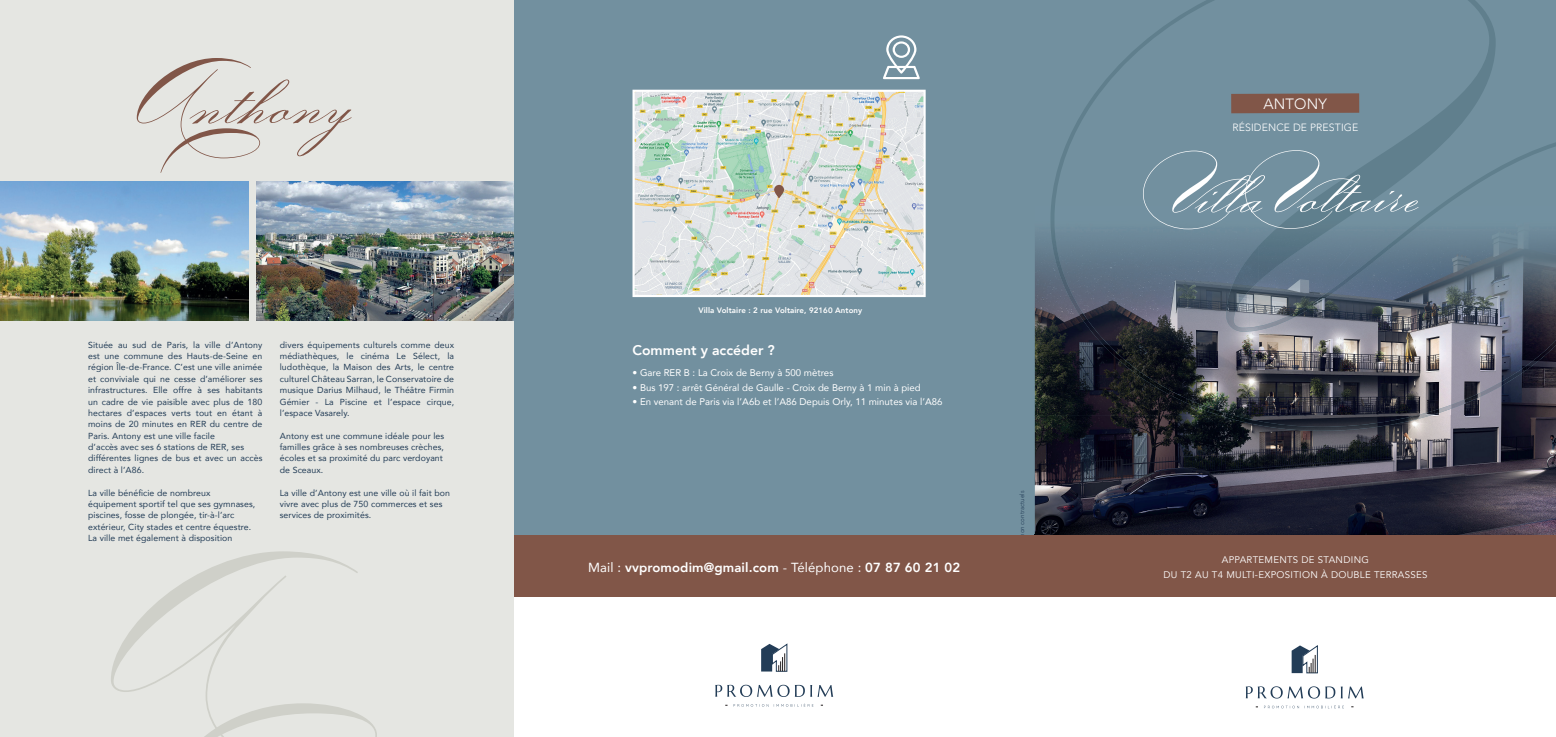
<style>
.page{position:relative;width:1556px;height:737px;background:#fff}
.page>*{position:absolute;margin:0;border:0;box-sizing:border-box;transform-origin:0 0}
.t1{font:96.77px "P22 Zaner Pro Four";color:#815648}
.t2{font:82.77px "P22 Zaner Pro Four";color:#fff}
.t3{font:300 14.88px "Avenir";letter-spacing:.005em;color:#fff}
.t4{font:800 14px "Avenir";color:#fff}
.t5{font:800 13.12px "Avenir";letter-spacing:.01em;color:#fff}
.t6{font:300 10.5px "Avenir";letter-spacing:.005em;color:#fff}
.t7{font:9.62px "Avenir";color:#fff}
.t8{font:9.62px/15.8px "Avenir";letter-spacing:.03em;color:#fff;text-align:center}
.t9{font:8.75px/11.4px "Avenir";letter-spacing:.01em;color:#233d57}
.t10{font:800 7.88px "Avenir";letter-spacing:.01em;color:#fff}
.s1{font-weight:400}
</style>
<div class="page">
<div style="left:513px;top:0;width:521px;height:596px;background:#72909f"></div>
<svg style="left:715px;top:684px;width:89px;height:13px"></svg>
<svg style="left:810px;top:685px;width:23px;height:11px"></svg>
<svg style="left:761px;top:643px;width:26px;height:29px"></svg>
<svg style="left:733px;top:703px;width:80px;height:3px"></svg>
<img style="left:635px;top:93px;width:287px;height:201px">
<div style="left:632px;top:90px;width:293px;height:207px;border:2px solid #fff"></div>
<svg style="left:774px;top:185px;width:10px;height:13px"></svg>
<svg style="left:883px;top:35px;width:36px;height:44px"></svg>
<div style="left:1034px;top:0;width:521px;height:535px;background:#72909f"></div>
<img style="left:1034px;top:236px;width:521px;height:299px">
<div style="left:1034px;top:535px;width:521px;height:61px;background:#815648"></div>
<div style="left:513px;top:535px;width:521px;height:61px;background:#815648"></div>
<div style="left:0;top:0;width:513px;height:737px;background:#e5e6e2"></div>
<svg style="left:1245px;top:686px;width:74px;height:12px"></svg>
<svg style="left:1325px;top:686px;width:38px;height:12px"></svg>
<svg style="left:1291px;top:645px;width:27px;height:28px"></svg>
<svg style="left:1264px;top:705px;width:34px;height:3px"></svg>
<svg style="left:1304px;top:705px;width:39px;height:3px"></svg>
<svg style="left:1089px;top:0;width:406px;height:102px"></svg>
<svg style="left:1051px;top:102px;width:504px;height:104px"></svg>
<img style="left:1050px;top:206px;width:30px;height:110px">
<img style="left:1258px;top:206px;width:179px;height:56px">
<svg style="left:1436px;top:206px;width:8px;height:6px"></svg>
<img style="left:1228px;top:246px;width:30px;height:86px">
<img style="left:1258px;top:262px;width:30px;height:68px">
<img style="left:1330px;top:262px;width:43px;height:28px">
<img style="left:1079px;top:308px;width:30px;height:44px">
<img style="left:1226px;top:295px;width:2px;height:29px">
<img style="left:1287px;top:290px;width:49px;height:28px">
<img style="left:1109px;top:346px;width:30px;height:30px">
<img style="left:1525px;top:340px;width:30px;height:30px">
<img style="left:1139px;top:371px;width:30px;height:24px">
<img style="left:1496px;top:365px;width:30px;height:23px">
<img style="left:1169px;top:390px;width:30px;height:18px">
<img style="left:1455px;top:384px;width:41px;height:19px">
<img style="left:1198px;top:403px;width:268px;height:28px">
<img style="left:257px;top:182px;width:256px;height:138px">
<img style="left:0;top:182px;width:248px;height:138px">
<svg style="left:111px;top:551px;width:266px;height:186px"></svg>
<h1 class="t1" style="left:137px;top:33px;width:216px">Anthony</h1>
<p class="t9" style="left:88px;top:338px;width:176px">Située au sud de Paris, la ville d’Antony est une commune des Hauts-de-Seine en région Île-de-France. C’est une ville animée et conviviale qui ne cesse d’améliorer ses infrastructures. Elle offre à ses habitants un cadre de vie paisible avec plus de 180 hectares d’espaces verts tout en étant à moins de 20 minutes en RER du centre de Paris. Antony est une ville facile<br>d’accès avec ses 6 stations de RER, ses différentes lignes de bus et avec un accès direct à l’A86.</p>
<p class="t9" style="left:88px;top:486px;width:169px">La ville bénéficie de nombreux équipement sportif tel que ses gymnases, piscines, fosse de plongée, tir-à-l’arc extérieur, City stades et centre équestre.<br>La ville met également à disposition</p>
<p class="t9" style="left:280px;top:338px;width:176px;text-align:justify">divers équipements culturels comme deux médiathèques, le cinéma Le Sélect, la ludothèque, la Maison des Arts, le centre culturel Château Sarran, le Conservatoire de musique Darius Milhaud, le Théâtre Firmin Gémier - La Piscine et l’espace cirque, l’espace Vasarely.</p>
<p class="t9" style="left:280px;top:429px;width:166px">Antony est une commune idéale pour les familles grâce à ses nombreuses crèches, écoles et sa proximité du parc verdoyant de Sceaux.</p>
<p class="t9" style="left:280px;top:486px;width:172px">La ville d’Antony est une ville où il fait bon vivre avec plus de 750 commerces et ses services de proximités.</p>
<p class="t10" style="left:698px;top:304px;width:165px">Villa Voltaire : 2 rue Voltaire, 92160 Antony</p>
<h3 class="t4" style="left:632px;top:339px;width:144px">Comment y accéder ?</h3>
<p class="t7" style="left:632px;top:364px;width:202px">• Gare RER B : La Croix de Berny à 500 mètres</p>
<p class="t7" style="left:632px;top:379px;width:290px">• Bus 197 : arrêt Général de Gaulle - Croix de Berny à 1 min à pied</p>
<p class="t7" style="left:632px;top:394px;width:311px">• En venant de Paris via l’A6b et l’A86 Depuis Orly, 11 minutes via l’A86</p>
<h3 class="t5" style="left:588px;top:557px;width:373px"><span class="s1">Mail :</span> vvpromodim@gmail.com <span class="s1">- Téléphone :</span> 07 87 60 21 02</h3>
<h3 class="t3" style="left:1263px;top:95px;width:65px">ANTONY</h3>
<p class="t6" style="left:1232px;top:121px;width:127px">RÉSIDENCE DE PRESTIGE</p>
<h2 class="t2" style="left:1172px;top:135px;width:247px">Villa Voltaire</h2>
<p class="t8" style="left:1163px;top:551px;width:265px">APPARTEMENTS DE STANDING<br>DU T2 AU T4 MULTI-EXPOSITION À DOUBLE TERRASSES</p>
</div>
